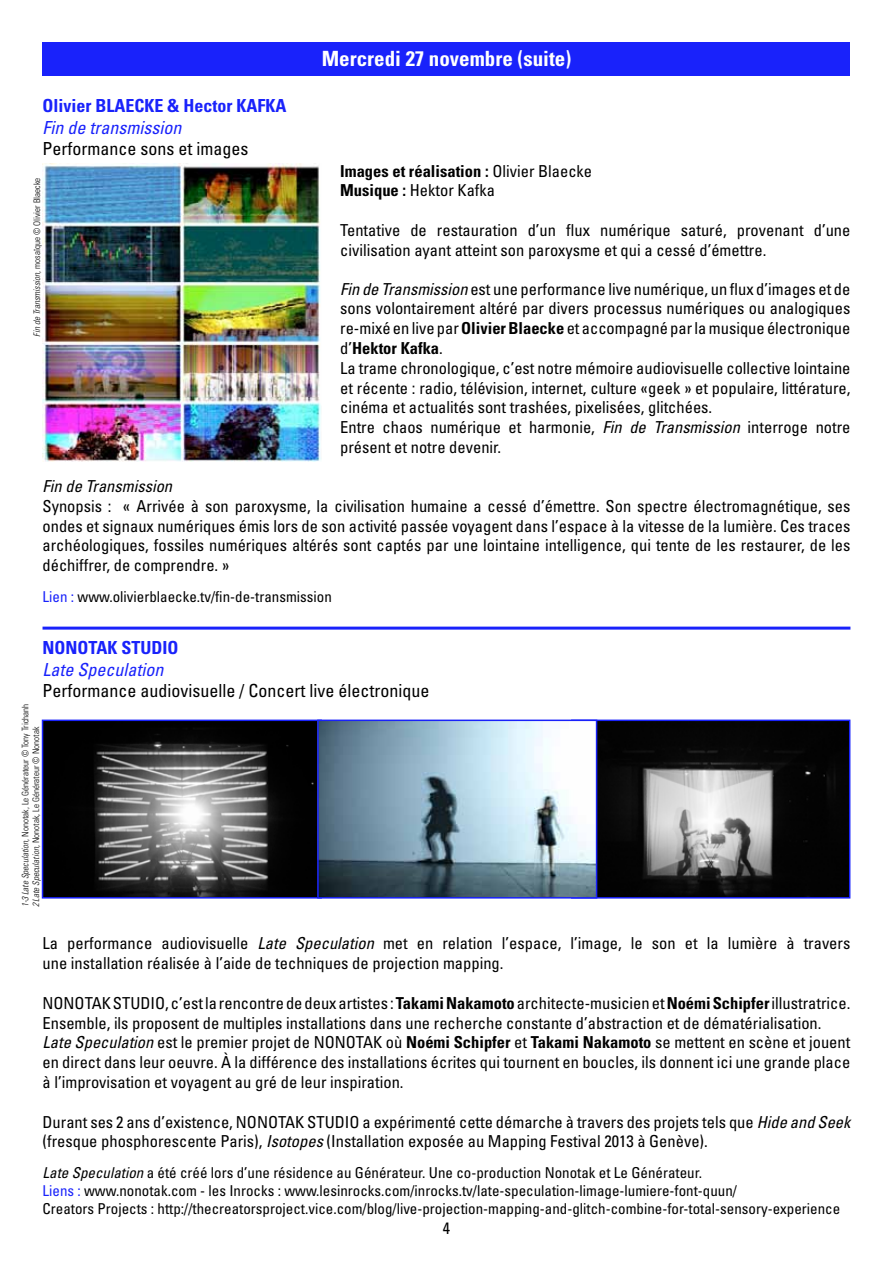
<style>
.page{position:relative;width:893px;height:1263px;background:#fff}
.page>*{position:absolute;margin:0;border:0;box-sizing:border-box;transform-origin:0 0}
.t1{font:700 condensed 21px "Univers";color:#fff}
.t2{font:condensed 18px "Univers";color:#000}
.t3{font:700 condensed 18px "Univers";color:#1922fb}
.t4{font:italic condensed 18px "Univers";color:#1922fb}
.t5{font:condensed 16.5px/19.8px "Univers";color:#000}
.t6{font:700 condensed 16.5px/19.8px "Univers";color:#000}
.t7{font:italic condensed 16.5px "Univers";color:#000}
.t8{font:condensed 15px/18px "Univers";color:#000}
.t9{font:300 condensed 9px "Univers";color:#000}
.s1{font-style:italic}
.s2{font-weight:400}
.s3{font-weight:700}
.s4{color:#1922fb}
</style>
<div class="page">
<div style="left:43px;top:43px;width:807px;height:33px;background:#1922fb"></div>
<img style="left:43px;top:163px;width:278px;height:298px">
<img style="left:45px;top:722px;width:272px;height:173px">
<div style="left:42px;top:719px;width:280px;height:179px;border:2px solid #1922fb"></div>
<img style="left:597px;top:722px;width:250px;height:173px">
<div style="left:571px;top:719px;width:279px;height:179px;border:2px solid #1922fb"></div>
<img style="left:320px;top:722px;width:274px;height:173px">
<div style="left:317px;top:719px;width:280px;height:179px;border:2px solid #1922fb"></div>
<hr style="left:43px;top:627px;width:807px;height:3px;background:#1922fb">
<p class="t3" style="left:43px;top:95px;width:215px">Olivier Blaecke &amp; Hector Kafka</p>
<p class="t4" style="left:43px;top:116px;width:140px">Fin de transmission</p>
<p class="t2" style="left:43px;top:138px;width:207px">Performance sons et images</p>
<p class="t9" style="left:32px;top:337px;width:160px;rotate:-90deg"><span class="s1">Fin de Transmission</span>, mosaïque © Olivier Blaecke</p>
<p class="t1" style="left:322px;top:45px;width:251px">Mercredi 27 novembre (suite)</p>
<p class="t6" style="left:340px;top:161px;width:254px">Images et réalisation : <span class="s2">Olivier Blaecke<br></span>Musique : <span class="s2">H ektor Kafka</span></p>
<p class="t5" style="left:340px;top:220px;width:512px">Tentative de restauration d’un flux numérique saturé, provenant d’une civilisation ayant atteint son paroxysme et qui a cessé d’émettre.</p>
<p class="t5" style="left:340px;top:279px;width:512px"><span class="s1">Fin de Transmission</span> est une performance live numérique, un flux d’images et de sons volontairement altéré par divers processus numériques ou analogiques re-mixé en live par <span class="s3">Olivier Blaecke</span> et accompagné par la musique électronique d’<span class="s3">Hektor Kafka</span>.<br>La trame chronologique, c’est notre mémoire audiovisuelle collective lointaine et récente : radio, télévision, internet, culture «geek » et populaire, littérature, cinéma et actualités sont trashées, pixelisées, glitchées.<br>Entre chaos numérique et harmonie, <span class="s1">Fin de Transmission</span> interroge notre présent et notre devenir.</p>
<p class="t7" style="left:43px;top:476px;width:131px">Fin de Transmission</p>
<p class="t5" style="left:43px;top:496px;width:809px;text-align:justify">Synopsis : « Arrivée à son paroxysme, la civilisation humaine a cessé d’émettre. Son spectre électromagnétique, ses ondes et signaux numériques émis lors de son activité passée voyagent dans l’espace à la vitesse de la lumière. Ces traces archéologiques, fossiles numériques altérés sont captés par une lointaine intelligence, qui tente de les restaurer, de les déchiffrer, de comprendre. »</p>
<p class="t8" style="left:43px;top:588px;width:291px"><span class="s4">Lien :</span> www.olivierblaecke.tv/fin-de-transmission</p>
<p class="t3" style="left:43px;top:636px;width:24px">Nonotak</p>
<p class="t3" style="left:121px;top:636px;width:56px">Studio</p>
<p class="t4" style="left:43px;top:658px;width:122px">Late Speculation</p>
<p class="t2" style="left:43px;top:679px;width:388px">Performance audiovisuelle / Concert live électronique</p>
<p class="t9" style="left:20px;top:907px;width:205px;rotate:-90deg"><span class="s1">1-3 Late Speculation</span>, Nonotak, Le Générateur © Tony Trichanh</p>
<p class="t9" style="left:30px;top:907px;width:182px;rotate:-90deg"><span class="s1">2 Late Speculation</span>, Nonotak, Le Générateur © Nonotak</p>
<p class="t5" style="left:43px;top:933px;width:809px">La performance audiovisuelle <span class="s1">Late Speculation</span> met en relation l’espace, l’image, le son et la lumière à travers une installation réalisée à l’aide de techniques de projection mapping.</p>
<p class="t5" style="left:43px;top:993px;width:809px">NONOTAK STUDI O, c’est la rencontre de deux artistes : <span class="s3">Takami Nakamoto</span> architecte-musicien et <span class="s3">Noémi Schipfer</span> illustratrice.<br>Ensemble, ils proposent de multiples installations dans une recherche constante d’abstraction et de dématérialisation.<br><span class="s1">Late Speculation</span> est le premier projet de NONOTAK où <span class="s3">Noémi Schipfer</span> et <span class="s3">Takami Nakamoto</span> se mettent en scène et jouent en direct dans leur oeuvre. À la différence des installations écrites qui tournent en boucles, ils donnent ici une grande place à l’improvisation et voyagent au gré de leur inspiration.</p>
<p class="t5" style="left:43px;top:1112px;width:809px">D urant ses 2 ans d’existence, NONOTAK STUDI O a expérimenté cette démarche à travers des projets tels que <span class="s1">Hide and Seek </span>(fresque phosphorescente Paris), <span class="s1">Isotopes</span> (I nstallation exposée au M apping Festival 2013 à Genève).</p>
<p class="t8" style="left:43px;top:1163px;width:799px"><span class="s1">Late Speculation</span> a été créé lors d’une résidence au Générateur. Une co-production Nonotak et Le Générateur.<br><span class="s4">Liens :</span> www.nonotak.com - les I nrocks : www.lesinrocks.com/inrocks.tv/late-speculation-limage-lumiere-font-quun/<br>Creators Projects : http://thecreatorsproject.vice.com/blog/live-projection-mapping-and-glitch-combine-for-total-sensory-experience</p>
<p class="t5" style="left:443px;top:1217px;width:9px">4</p>
</div>
